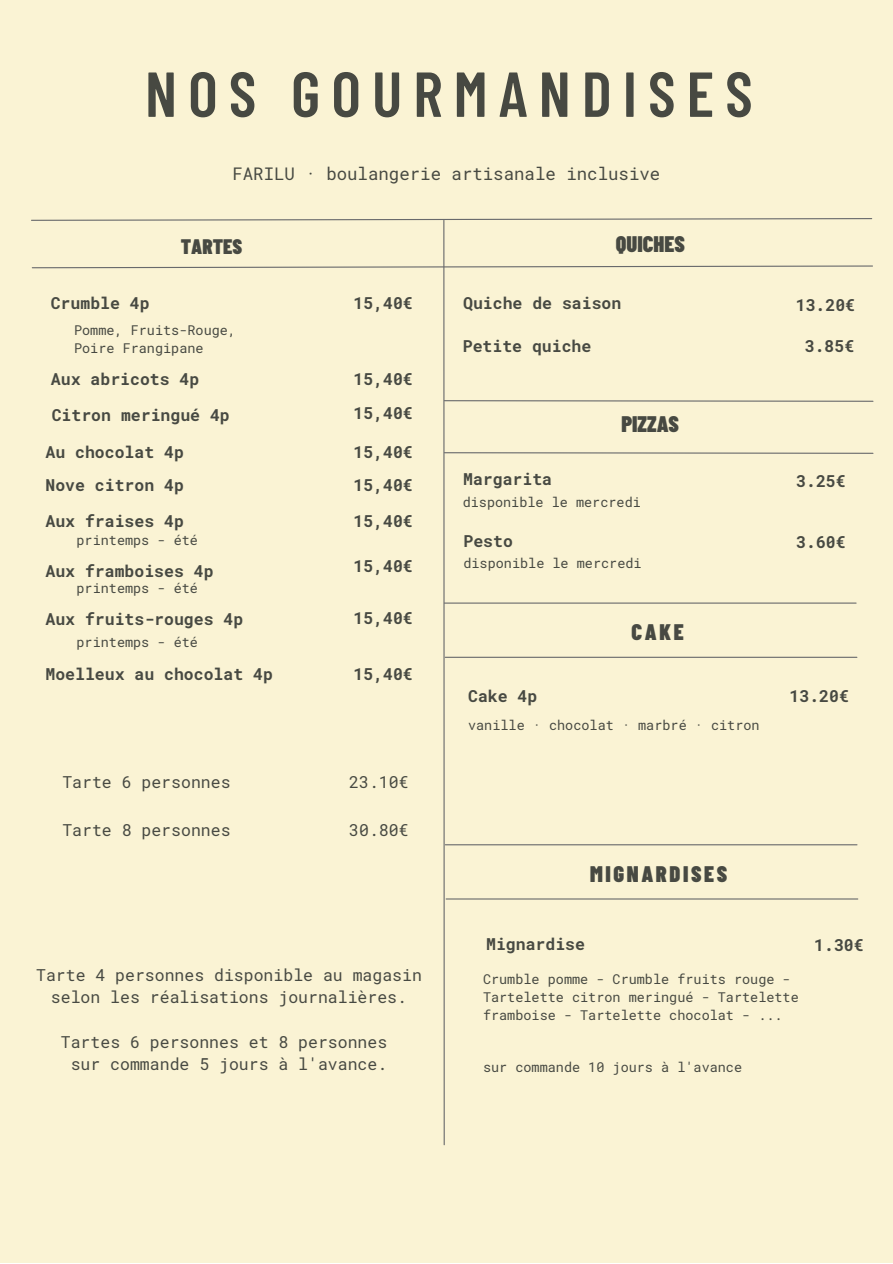
<style>
.page{position:relative;width:893px;height:1264px;background:#fff}
.page>*{position:absolute;margin:0;border:0;box-sizing:border-box;transform-origin:0 0}
.t1{font:600 63.3px "Barlow Condensed";letter-spacing:.175em;color:#474942}
.t2{font:900 22.5px "Barlow Condensed";letter-spacing:.115em;color:#474942}
.t3{font:900 22.5px "Barlow Condensed";color:#474942}
.t4{font:900 21px "Barlow Condensed";color:#474942}
.t5{font:17.4px "Roboto Mono";color:#474942}
.t6{font:700 16.5px "Roboto Mono";color:#474942}
.t7{font:16.5px/22.5px "Roboto Mono";color:#474942;text-align:center}
.t8{font:13.5px/18px "Roboto Mono";color:#474942}
</style>
<div class="page">
<div style="left:0;top:0;width:892px;height:1262px;background:#faf3d4"></div>
<hr style="left:443px;top:220px;width:1px;height:924px;background:#68696b">
<svg style="left:31px;top:218px;width:841px;height:3px"></svg>
<hr style="left:445px;top:656px;width:411px;height:2px;background:#68696b">
<hr style="left:444px;top:602px;width:412px;height:1px;background:#68696b">
<svg style="left:443px;top:399px;width:431px;height:3px"></svg>
<svg style="left:443px;top:451px;width:431px;height:3px"></svg>
<svg style="left:31px;top:265px;width:842px;height:4px"></svg>
<hr style="left:446px;top:898px;width:411px;height:1px;background:#68696b">
<hr style="left:445px;top:844px;width:411px;height:1px;background:#68696b">
<p class="t1" style="left:145px;top:54px;width:609px">NOS GOURMANDISES</p>
<p class="t5" style="left:232px;top:162px;width:429px">FARILU · boulangerie artisanale inclusive</p>
<p class="t6" style="left:51px;top:292px;width:100px">Crumble 4p</p>
<p class="t4" style="left:181px;top:233px;width:63px">TARTES</p>
<p class="t8" style="left:74px;top:321px;width:163px">Pomme, Fruits-Rouge,</p>
<p class="t8" style="left:74px;top:338px;width:131px">Poire Frangipane</p>
<p class="t6" style="left:51px;top:368px;width:150px">Aux abricots 4p</p>
<p class="t6" style="left:52px;top:404px;width:179px">Citron meringué 4p</p>
<p class="t6" style="left:45px;top:440px;width:140px">Au chocolat 4p</p>
<p class="t6" style="left:45px;top:474px;width:140px">Nove citron 4p</p>
<p class="t6" style="left:45px;top:510px;width:140px">Aux fraises 4p</p>
<p class="t6" style="left:45px;top:560px;width:170px">Aux framboises 4p</p>
<p class="t6" style="left:45px;top:608px;width:199px">Aux fruits-rouges 4p</p>
<p class="t8" style="left:76px;top:531px;width:123px">printemps - été</p>
<p class="t8" style="left:76px;top:579px;width:123px">printemps - été</p>
<p class="t8" style="left:76px;top:633px;width:123px">printemps - été</p>
<p class="t6" style="left:353px;top:292px;width:61px">15,40€</p>
<p class="t6" style="left:353px;top:368px;width:61px">15,40€</p>
<p class="t6" style="left:353px;top:402px;width:61px">15,40€</p>
<p class="t6" style="left:353px;top:440px;width:61px">15,40€</p>
<p class="t6" style="left:353px;top:474px;width:61px">15,40€</p>
<p class="t6" style="left:353px;top:510px;width:61px">15,40€</p>
<p class="t6" style="left:353px;top:555px;width:61px">15,40€</p>
<p class="t6" style="left:353px;top:607px;width:61px">15,40€</p>
<p class="t6" style="left:45px;top:663px;width:229px">Moelleux au chocolat 4p</p>
<p class="t6" style="left:353px;top:663px;width:61px">15,40€</p>
<p class="t7" style="left:62px;top:770px;width:170px">Tarte 6 personnes</p>
<p class="t7" style="left:349px;top:770px;width:61px">23.10€</p>
<p class="t7" style="left:62px;top:818px;width:170px">Tarte 8 personnes</p>
<p class="t7" style="left:349px;top:818px;width:61px">30.80€</p>
<p class="t7" style="left:36px;top:962px;width:387px">Tarte 4 personnes disponible au magasin selon les réalisations journalières.</p>
<p class="t7" style="left:61px;top:1030px;width:328px">Tartes 6 personnes et 8 personnes</p>
<p class="t7" style="left:71px;top:1052px;width:318px">sur commande 5 jours à l'avance.</p>
<p class="t3" style="left:616px;top:229px;width:70px">QUICHES</p>
<p class="t6" style="left:463px;top:292px;width:160px">Quiche de saison</p>
<p class="t6" style="left:795px;top:293px;width:61px">13.20€</p>
<p class="t6" style="left:462px;top:335px;width:130px">Petite quiche</p>
<p class="t6" style="left:804px;top:335px;width:51px">3.85€</p>
<p class="t2" style="left:621px;top:409px;width:59px">PIZZAS</p>
<p class="t6" style="left:463px;top:468px;width:90px">Margarita</p>
<p class="t6" style="left:796px;top:470px;width:51px">3.25€</p>
<p class="t8" style="left:462px;top:492px;width:180px">disponible le mercredi</p>
<p class="t6" style="left:463px;top:530px;width:51px">Pesto</p>
<p class="t6" style="left:796px;top:530px;width:51px">3.60€</p>
<p class="t8" style="left:463px;top:553px;width:180px">disponible le mercredi</p>
<p class="t2" style="left:631px;top:617px;width:54px">CAKE</p>
<p class="t6" style="left:468px;top:685px;width:71px">Cake 4p</p>
<p class="t8" style="left:468px;top:715px;width:293px">vanille · chocolat · marbré · citron</p>
<p class="t6" style="left:789px;top:685px;width:61px">13.20€</p>
<p class="t2" style="left:590px;top:859px;width:139px">MIGNARDISES</p>
<p class="t6" style="left:486px;top:932px;width:100px">Mignardise</p>
<p class="t6" style="left:814px;top:934px;width:51px">1.30€</p>
<p class="t8" style="left:483px;top:970px;width:309px">Crumble pomme - Crumble fruits rouge -</p>
<p class="t8" style="left:483px;top:988px;width:317px">Tartelette citron meringué - Tartelette framboise - Tartelette chocolat - ...</p>
<p class="t8" style="left:483px;top:1057px;width:260px">sur commande 10 jours à l'avance</p>
</div>
